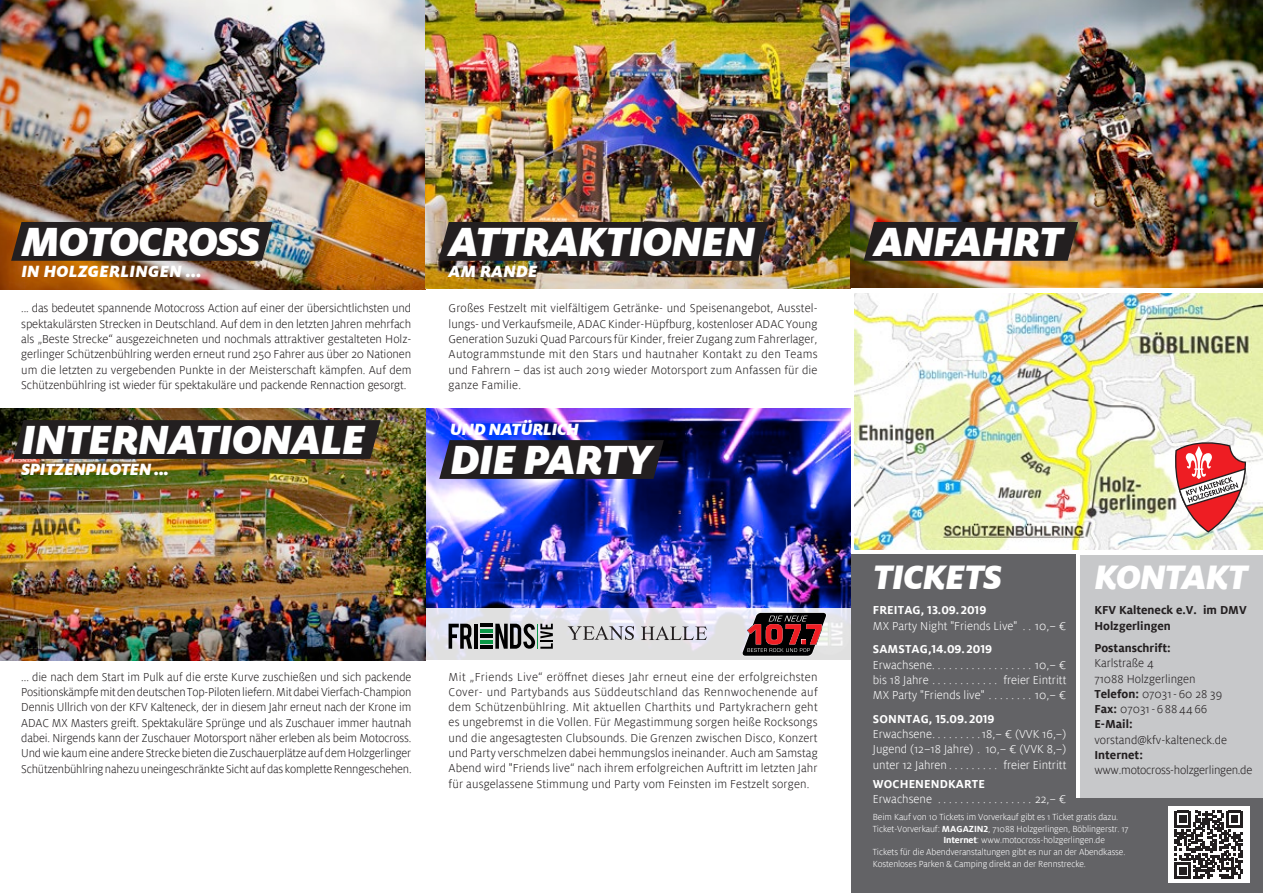
<style>
.page{position:relative;width:1263px;height:893px;background:#fff}
.page>*{position:absolute;margin:0;border:0;box-sizing:border-box;transform-origin:0 0}
.t1{font:italic 900 45px "Milo ADAC";letter-spacing:-.02em;color:#fff}
.t2{font:italic 900 37.5px "Milo ADAC";letter-spacing:-.025em;color:#fff}
.t3{font:italic 900 18px "Milo ADAC";letter-spacing:-.02em;color:#fff}
.t4{font:italic 900 18px "Milo ADAC";letter-spacing:.01em;color:#fff}
.t5{font:300 12.75px/15.3px "Milo ADAC";color:#231f20;text-align:justify}
.t6{font:300 12.75px/15.3px "Milo ADAC";color:#fff;text-align:justify}
.t7{font:700 12.75px "Milo ADAC";letter-spacing:.01em;color:#fff}
.t8{font:700 12.75px/15.3px "Milo ADAC";color:#231f20}
.t9{font:300 12.75px "Milo ADAC";letter-spacing:-.02em;color:#231f20}
.t10{font:300 9.75px "Milo ADAC";letter-spacing:-.01em;color:#fff}
.s1{font-weight:700}
</style>
<div class="page">
<img style="left:0;top:409px;width:850px;height:251px">
<div style="left:851px;top:555px;width:225px;height:338px;background:#636366"></div>
<div style="left:851px;top:798px;width:412px;height:95px;background:#636366"></div>
<div style="left:1080px;top:555px;width:183px;height:242px;background:#c7c8ca"></div>
<svg style="left:425px;top:608px;width:425px;height:51px;fill:#e0e0e0"></svg>
<img style="left:0;top:0;width:1263px;height:289px">
<div style="left:1168px;top:807px;width:81px;height:76px;background:#fff"></div>
<svg style="left:1174px;top:811px;width:69px;height:68px"></svg>
<div style="left:11px;top:222px;width:261px;height:39px;background:#231f20"></div>
<svg style="left:864px;top:222px;width:214px;height:39px"></svg>
<div style="left:13px;top:420px;width:368px;height:39px;background:#231f20"></div>
<svg style="left:439px;top:440px;width:225px;height:39px"></svg>
<img style="left:854px;top:294px;width:409px;height:256px">
<svg style="left:1175px;top:442px;width:71px;height:91px"></svg>
<svg style="left:641px;top:626px;width:66px;height:14px"></svg>
<svg style="left:568px;top:626px;width:66px;height:14px"></svg>
<svg style="left:742px;top:612px;width:84px;height:44px"></svg>
<svg style="left:449px;top:624px;width:23px;height:25px"></svg>
<hr style="left:474px;top:624px;width:4px;height:25px;background:#000">
<svg style="left:480px;top:624px;width:73px;height:25px"></svg>
<div style="left:438px;top:222px;width:330px;height:39px;background:#231f20"></div>
<h1 class="t1" style="left:21px;top:215px;width:240px">MOTOCROSS</h1>
<h3 class="t4" style="left:21px;top:260px;width:182px">IN HOLZGERLINGEN ...</h3>
<p class="t5" style="left:21px;top:301px;width:392px">... das bedeutet spannende Motocross Action auf einer der übersichtlichsten und spektakulärsten Strecken in Deutschland. Auf dem in den letzten Jahren mehrfach als „Beste Strecke“ ausgezeichneten und nochmals attraktiver gestalteten Holz&shy;gerlinger Schützenbühlring werden erneut rund 250 Fahrer aus über 20 Nationen um die letzten zu vergebenden Punkte in der Meisterschaft kämpfen. Auf dem Schützenbühlring ist wieder für spektakuläre und packende Rennaction gesorgt.</p>
<h1 class="t1" style="left:21px;top:413px;width:346px">INTERNATIONALE</h1>
<h3 class="t3" style="left:21px;top:458px;width:149px">SPITZENPILOTEN ...</h3>
<h1 class="t1" style="left:449px;top:215px;width:309px">ATTRAKTIONEN</h1>
<h3 class="t3" style="left:449px;top:260px;width:91px">AM RANDE</h3>
<p class="t5" style="left:449px;top:301px;width:370px">Großes Festzelt mit vielfältigem Getränke- und Speisenangebot, Ausstel&shy;lungs- und Verkaufsmeile, ADAC Kinder-Hüpfburg, kostenloser ADAC Young Generation Suzuki Quad Parcours für Kinder, freier Zugang zum Fahrerlager, Autogrammstunde mit den Stars und hautnaher Kontakt zu den Teams und Fahrern – das ist auch 2019 wieder Motorsport zum Anfassen für die ganze Familie.</p>
<h3 class="t3" style="left:450px;top:418px;width:130px">UND NATÜRLICH</h3>
<h1 class="t1" style="left:450px;top:433px;width:204px">DIE PARTY</h1>
<p class="t5" style="left:21px;top:669px;width:392px">... die nach dem Start im Pulk auf die erste Kurve zuschießen und sich packende Positionskämpfe mit den deutschen Top-Piloten liefern. Mit dabei Vierfach-Champion Dennis Ullrich von der KFV Kalteneck, der in diesem Jahr erneut nach der Krone im ADAC MX Masters greift. Spektakuläre Sprünge und als Zuschauer immer hautnah dabei. Nirgends kann der Zuschauer Motorsport näher erleben als beim Motocross.<br>Und wie kaum eine andere Strecke bieten die Zuschauerplätze auf dem Holzgerlinger Schützenbühlring nahezu uneingeschränkte Sicht auf das komplette Renngeschehen.</p>
<p class="t5" style="left:449px;top:669px;width:371px">Mit „Friends Live“ eröffnet dieses Jahr erneut eine der erfolgreichsten Cover- und Partybands aus Süddeutschland das Rennwochenende auf dem Schützenbühlring. Mit aktuellen Charthits und Partykrachern geht es ungebremst in die Vollen. Für Megastimmung sorgen heiße Rocksongs und die angesagtesten Clubsounds. Die Grenzen zwischen Disco, Konzert und Party verschmelzen dabei hemmungslos ineinander. Auch am Samstag Abend wird "Friends live“ nach ihrem erfolgreichen Auftritt im letzten Jahr für ausgelassene Stimmung und Party vom Feinsten im Festzelt sorgen.</p>
<h1 class="t1" style="left:874px;top:215px;width:191px">ANFAHRT</h1>
<h2 class="t2" style="left:873px;top:555px;width:131px">TICKETS</h2>
<h2 class="t2" style="left:1094px;top:555px;width:155px">KONTAKT</h2>
<p class="t7" style="left:873px;top:603px;width:115px">FREITAG, 13.09. 2019</p>
<p class="t6" style="left:873px;top:618px;width:195px">MX Party Night "Friends Live" .. 10,– €</p>
<p class="t7" style="left:873px;top:642px;width:121px">SAMSTAG,14.09. 2019</p>
<p class="t6" style="left:873px;top:657px;width:64px">Erwachsene ..................</p>
<p class="t6" style="left:1035px;top:657px;width:33px">10,– €</p>
<p class="t6" style="left:873px;top:672px;width:60px">bis 18 Jahre .............</p>
<p class="t6" style="left:1003px;top:672px;width:64px">freier Eintritt</p>
<p class="t6" style="left:873px;top:688px;width:116px">MX Party "Friends live" .........</p>
<p class="t6" style="left:1035px;top:688px;width:33px">10,– €</p>
<p class="t7" style="left:873px;top:711px;width:123px">SONNTAG, 15.09. 2019</p>
<p class="t6" style="left:873px;top:726px;width:64px">Erwachsene ........</p>
<p class="t6" style="left:873px;top:726px;width:195px;text-indent:109px">18,– € (VVK 16,–)<br>Jugend (12–18 Jahre) . 10,– € (VVK 8,–) unter 12 Jahren .........</p>
<p class="t6" style="left:1003px;top:757px;width:64px">freier Eintritt</p>
<p class="t7" style="left:873px;top:777px;width:114px">WOCHENENDKARTE</p>
<p class="t6" style="left:873px;top:792px;width:66px">Erwachsene ..................</p>
<p class="t6" style="left:1035px;top:792px;width:33px">22,– €</p>
<p class="t8" style="left:1094px;top:602px;width:154px">KFV Kalteneck e.V. im DMV<br>Holzgerlingen</p>
<p class="t8" style="left:1094px;top:640px;width:78px">Postanschrift:</p>
<p class="t5" style="left:1094px;top:656px;width:129px;text-align:left">Karlstraße 4<br>71088 Holzgerlingen<br><span class="s1">Telefon:</span> 07031-60 28 39<br><span class="s1">Fax:</span> 07031-6884466<br><span class="s1">E-Mail:</span></p>
<p class="t5" style="left:1094px;top:732px;width:134px">vorstand@kfv-kalteneck.de</p>
<p class="t8" style="left:1094px;top:747px;width:50px">Internet:</p>
<p class="t9" style="left:1094px;top:763px;width:159px">www.motocross-holzgerlingen.de</p>
<p class="t10" style="left:873px;top:811px;width:247px">Beim Kauf von 10 Tickets im Vorverkauf gibt es 1 Ticket gratis dazu.</p>
<p class="t10" style="left:873px;top:823px;width:257px">Ticket-Vorverkauf: <span class="s1">MAGAZIN2</span>, 71088 Holzgerlingen, Böblingerstr. 17</p>
<p class="t10" style="left:943px;top:835px;width:163px"><span class="s1">Internet</span>: www.motocross-holzgerlingen.de</p>
<p class="t10" style="left:873px;top:847px;width:254px">Tickets für die Abendveranstaltungen gibt es nur an der Abendkasse.</p>
<p class="t10" style="left:873px;top:858px;width:215px">Kostenloses Parken &amp; Camping direkt an der Rennstrecke.</p>
</div>
